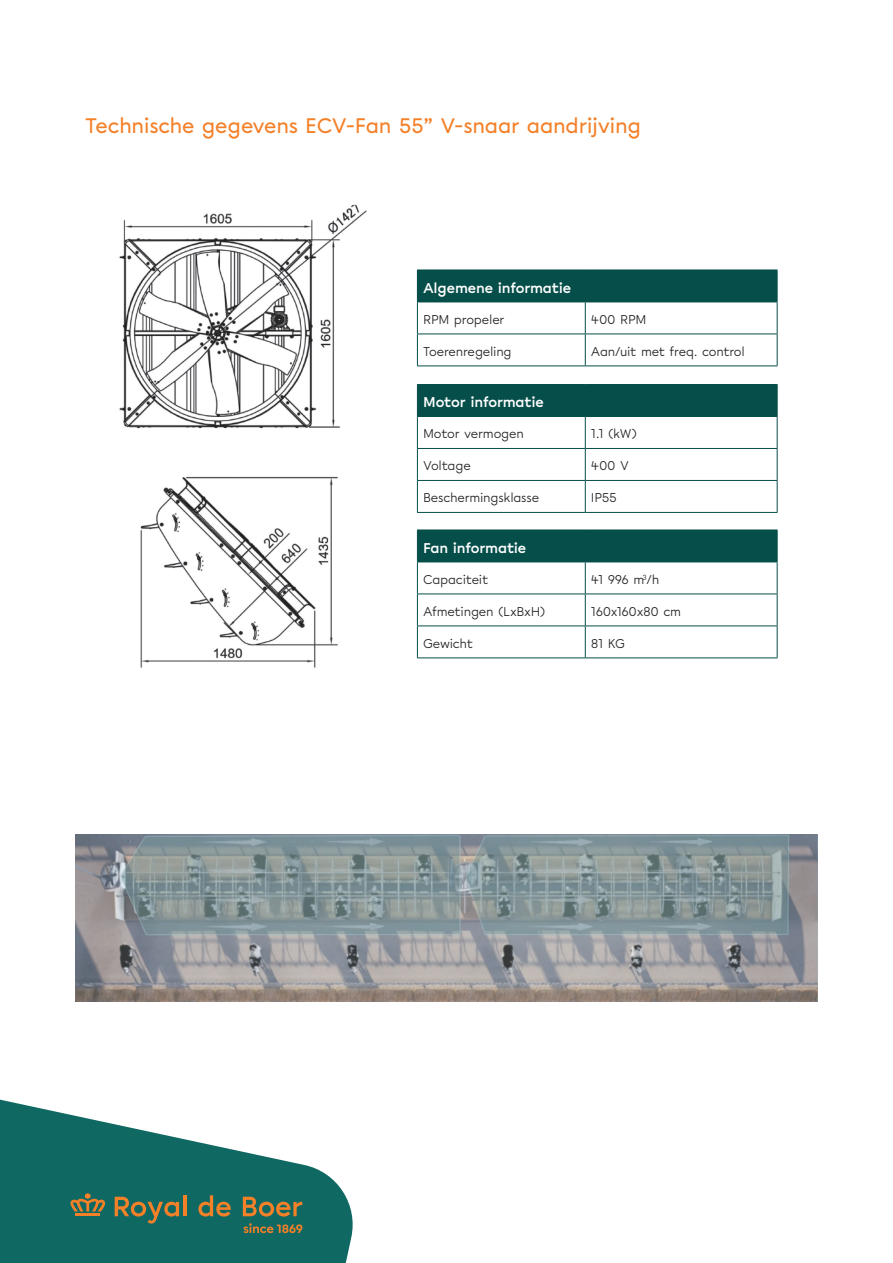
<style>
.page{position:relative;width:893px;height:1263px;background:#fff}
.page>*{position:absolute;margin:0;border:0;box-sizing:border-box;transform-origin:0 0}
.t1{font:500 21px "Chromatica";letter-spacing:-.015em;color:#f48028}
.t2{font:700 14.1px "Chromatica";letter-spacing:-.015em;color:#fff}
.t3{font:12.75px "Chromatica";letter-spacing:-.02em;color:#231f20}
</style>
<div class="page">
<div style="left:417px;top:270px;width:360px;height:32px;background:#064e4a"></div>
<hr style="left:777px;top:270px;width:1px;height:32px;background:#064e4a">
<hr style="left:417px;top:302px;width:168px;height:1px;background:#064e4a">
<hr style="left:417px;top:302px;width:1px;height:32px;background:#064e4a">
<hr style="left:585px;top:302px;width:192px;height:1px;background:#064e4a">
<hr style="left:585px;top:302px;width:1px;height:32px;background:#064e4a">
<hr style="left:777px;top:302px;width:1px;height:32px;background:#064e4a">
<hr style="left:417px;top:334px;width:168px;height:1px;background:#064e4a">
<hr style="left:417px;top:334px;width:1px;height:32px;background:#064e4a">
<hr style="left:585px;top:334px;width:192px;height:1px;background:#064e4a">
<hr style="left:585px;top:334px;width:1px;height:32px;background:#064e4a">
<hr style="left:777px;top:334px;width:1px;height:32px;background:#064e4a">
<hr style="left:417px;top:366px;width:168px;height:1px;background:#064e4a">
<hr style="left:585px;top:366px;width:192px;height:1px;background:#064e4a">
<div style="left:418px;top:531px;width:359px;height:31px;background:#064e4a"></div>
<hr style="left:417px;top:530px;width:168px;height:1px;background:#064e4a">
<hr style="left:417px;top:530px;width:1px;height:32px;background:#064e4a">
<hr style="left:585px;top:530px;width:192px;height:1px;background:#064e4a">
<hr style="left:777px;top:530px;width:1px;height:32px;background:#064e4a">
<hr style="left:417px;top:562px;width:168px;height:1px;background:#064e4a">
<hr style="left:417px;top:562px;width:1px;height:32px;background:#064e4a">
<hr style="left:585px;top:562px;width:192px;height:1px;background:#064e4a">
<hr style="left:585px;top:562px;width:1px;height:32px;background:#064e4a">
<hr style="left:777px;top:562px;width:1px;height:32px;background:#064e4a">
<hr style="left:417px;top:594px;width:168px;height:1px;background:#064e4a">
<hr style="left:417px;top:594px;width:1px;height:31px;background:#064e4a">
<hr style="left:585px;top:594px;width:192px;height:1px;background:#064e4a">
<hr style="left:585px;top:594px;width:1px;height:31px;background:#064e4a">
<hr style="left:777px;top:594px;width:1px;height:31px;background:#064e4a">
<hr style="left:417px;top:625px;width:168px;height:1px;background:#064e4a">
<hr style="left:417px;top:626px;width:1px;height:31px;background:#064e4a">
<hr style="left:585px;top:625px;width:192px;height:1px;background:#064e4a">
<hr style="left:585px;top:626px;width:1px;height:31px;background:#064e4a">
<hr style="left:777px;top:626px;width:1px;height:31px;background:#064e4a">
<hr style="left:417px;top:657px;width:168px;height:1px;background:#064e4a">
<hr style="left:585px;top:657px;width:192px;height:1px;background:#064e4a">
<div style="left:418px;top:385px;width:359px;height:31px;background:#064e4a"></div>
<hr style="left:417px;top:384px;width:168px;height:1px;background:#064e4a">
<hr style="left:417px;top:385px;width:1px;height:31px;background:#064e4a">
<hr style="left:585px;top:384px;width:192px;height:1px;background:#064e4a">
<hr style="left:777px;top:385px;width:1px;height:31px;background:#064e4a">
<hr style="left:417px;top:416px;width:168px;height:1px;background:#064e4a">
<hr style="left:417px;top:417px;width:1px;height:31px;background:#064e4a">
<hr style="left:585px;top:416px;width:192px;height:1px;background:#064e4a">
<hr style="left:585px;top:417px;width:1px;height:31px;background:#064e4a">
<hr style="left:777px;top:417px;width:1px;height:31px;background:#064e4a">
<hr style="left:417px;top:448px;width:168px;height:1px;background:#064e4a">
<hr style="left:417px;top:449px;width:1px;height:31px;background:#064e4a">
<hr style="left:585px;top:448px;width:192px;height:1px;background:#064e4a">
<hr style="left:585px;top:449px;width:1px;height:31px;background:#064e4a">
<hr style="left:777px;top:449px;width:1px;height:31px;background:#064e4a">
<hr style="left:417px;top:480px;width:168px;height:1px;background:#064e4a">
<hr style="left:417px;top:481px;width:1px;height:31px;background:#064e4a">
<hr style="left:585px;top:480px;width:192px;height:1px;background:#064e4a">
<hr style="left:585px;top:481px;width:1px;height:31px;background:#064e4a">
<hr style="left:777px;top:481px;width:1px;height:31px;background:#064e4a">
<hr style="left:417px;top:512px;width:168px;height:1px;background:#064e4a">
<hr style="left:585px;top:512px;width:192px;height:1px;background:#064e4a">
<svg style="left:0;top:1099px;width:353px;height:164px;fill:#106863"></svg>
<hr style="left:183px;top:1195px;width:3px;height:21px;background:#f48028">
<svg style="left:198px;top:1195px;width:33px;height:21px"></svg>
<svg style="left:243px;top:1197px;width:59px;height:19px"></svg>
<svg style="left:70px;top:1193px;width:35px;height:18px"></svg>
<hr style="left:75px;top:1213px;width:25px;height:3px;background:#f48028">
<svg style="left:115px;top:1197px;width:64px;height:26px;background:#596f4f"></svg>
<svg style="left:243px;top:1223px;width:59px;height:10px"></svg>
<img style="left:119px;top:205px;width:248px;height:224px">
<img style="left:140px;top:476px;width:198px;height:192px">
<img style="left:76px;top:835px;width:741px;height:167px">
<h1 class="t1" style="left:85px;top:116px;width:558px">Technische gegevens ECV-Fan 55” V-snaar aandrijving</h1>
<p class="t2" style="left:423px;top:281px;width:150px">Algemene informatie</p>
<p class="t3" style="left:423px;top:313px;width:83px">RPM propeler</p>
<p class="t3" style="left:591px;top:313px;width:57px">400 RPM</p>
<p class="t3" style="left:423px;top:345px;width:90px">Toerenregeling</p>
<p class="t3" style="left:591px;top:345px;width:155px">Aan/uit met freq. control</p>
<p class="t2" style="left:423px;top:395px;width:122px">Motor informatie</p>
<p class="t3" style="left:423px;top:428px;width:102px">Motor vermogen</p>
<p class="t3" style="left:591px;top:428px;width:48px">1.1 (kW)</p>
<p class="t3" style="left:423px;top:460px;width:49px">Voltage</p>
<p class="t3" style="left:591px;top:460px;width:40px">400 V</p>
<p class="t3" style="left:423px;top:492px;width:118px">Beschermingsklasse</p>
<p class="t3" style="left:591px;top:492px;width:27px">IP55</p>
<p class="t2" style="left:423px;top:541px;width:105px">Fan informatie</p>
<p class="t3" style="left:423px;top:573px;width:67px">Capaciteit</p>
<p class="t3" style="left:591px;top:573px;width:70px">41 996 m<sup>3</sup>/h</p>
<p class="t3" style="left:423px;top:605px;width:124px">Afmetingen (LxBxH)</p>
<p class="t3" style="left:591px;top:605px;width:92px">160x160x80 cm</p>
<p class="t3" style="left:423px;top:637px;width:51px">Gewicht</p>
<p class="t3" style="left:591px;top:637px;width:35px">81 KG</p>
</div>
